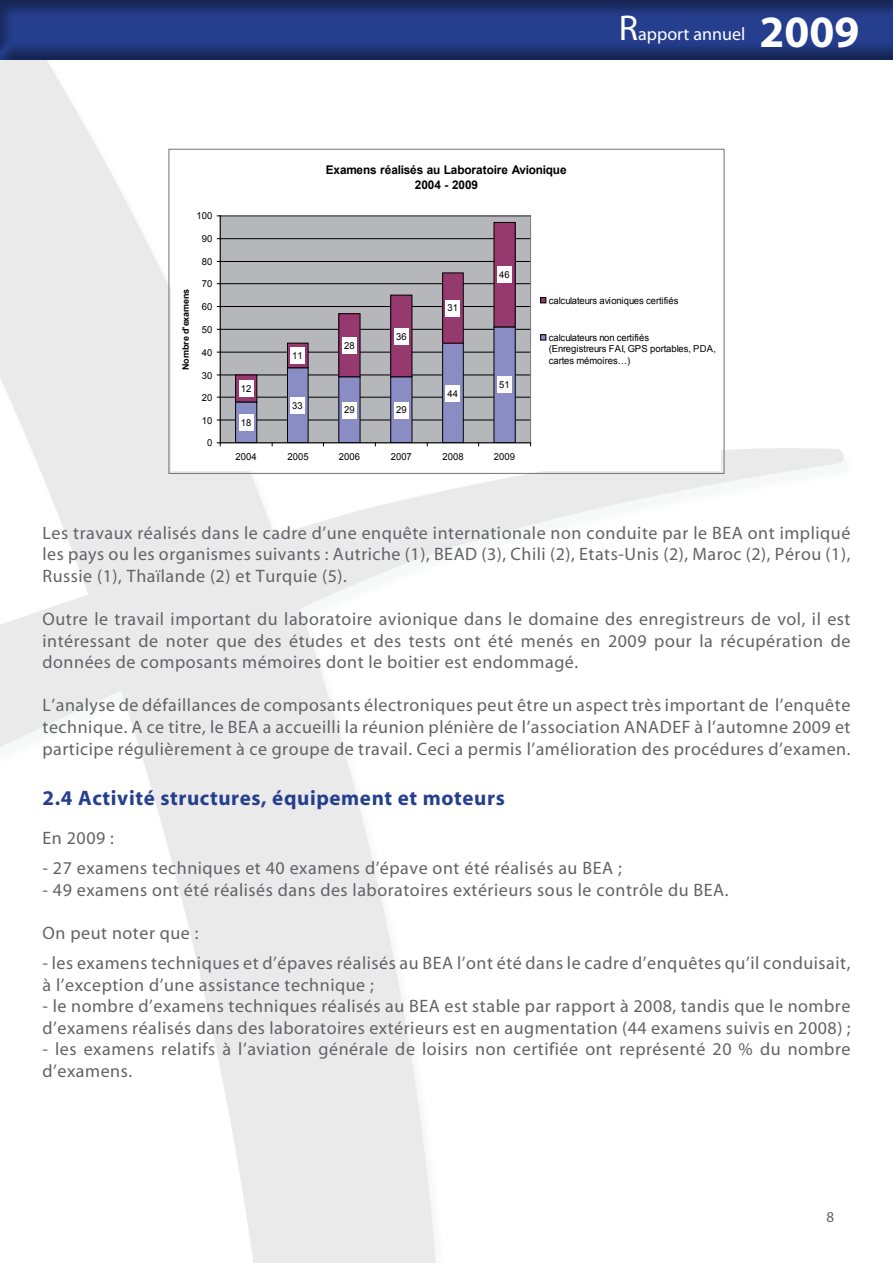
<style>
.page{position:relative;width:893px;height:1263px;background:#fff}
.page>*{position:absolute;margin:0;border:0;box-sizing:border-box;transform-origin:0 0}
.t1{font:700 45px "Myriad";color:#fff}
.t2{font:700 21px "Myriad";letter-spacing:.03em;color:#253f8e}
.t3{font:18px/21.6px "Myriad";letter-spacing:.03em;color:#636366;text-align:justify}
.t4{font:18px "Myriad";color:#fff}
.t5{font:15px "Myriad";color:#636366}
.t6{font:700 12px/15.6px "Arial";letter-spacing:-.005em;color:#000;text-align:center}
.t7{font:9.6px/11.4px "Arial";letter-spacing:.005em;color:#000}
.t8{font:700 8.85px "Arial";letter-spacing:-.02em;color:#000}
.s1{font-size:36px}
</style>
<div class="page">
<div style="left:0;top:0;width:893px;height:60px;background:#231f20;opacity:.5"></div>
<div style="left:220px;top:216px;width:311px;height:227px;background:#b5b7bb"></div>
<hr style="left:220px;top:420px;width:311px;height:1px;background:#000">
<hr style="left:220px;top:397px;width:311px;height:1px;background:#000">
<hr style="left:220px;top:375px;width:311px;height:1px;background:#000">
<hr style="left:220px;top:352px;width:311px;height:1px;background:#000">
<hr style="left:220px;top:329px;width:311px;height:1px;background:#000">
<hr style="left:220px;top:306px;width:311px;height:1px;background:#000">
<hr style="left:220px;top:283px;width:311px;height:1px;background:#000">
<hr style="left:220px;top:261px;width:311px;height:1px;background:#000">
<hr style="left:220px;top:238px;width:311px;height:1px;background:#000">
<hr style="left:220px;top:216px;width:311px;height:1px;background:#7c7d83">
<hr style="left:530px;top:216px;width:1px;height:227px;background:#7c7d83">
<div style="left:236px;top:402px;width:21px;height:41px;background:#8a8dc4"></div>
<div style="left:235px;top:402px;width:22px;height:41px;border:1px solid #000"></div>
<div style="left:287px;top:368px;width:21px;height:75px;background:#8a8dc4"></div>
<div style="left:287px;top:367px;width:21px;height:76px;border:1px solid #000"></div>
<div style="left:339px;top:377px;width:21px;height:66px;background:#8a8dc4"></div>
<div style="left:391px;top:377px;width:21px;height:66px;background:#8a8dc4"></div>
<div style="left:390px;top:376px;width:22px;height:67px;border:1px solid #000"></div>
<div style="left:443px;top:343px;width:20px;height:100px;background:#8a8dc4"></div>
<div style="left:442px;top:343px;width:22px;height:100px;border:1px solid #000"></div>
<div style="left:494px;top:327px;width:21px;height:116px;background:#8a8dc4"></div>
<div style="left:236px;top:375px;width:21px;height:27px;background:#96396f"></div>
<div style="left:235px;top:375px;width:22px;height:27px;border:1px solid #000"></div>
<div style="left:287px;top:343px;width:21px;height:25px;background:#96396f"></div>
<div style="left:287px;top:343px;width:21px;height:25px;border:1px solid #000"></div>
<div style="left:339px;top:314px;width:21px;height:63px;background:#96396f"></div>
<div style="left:338px;top:313px;width:22px;height:64px;border:1px solid #000"></div>
<div style="left:391px;top:295px;width:21px;height:82px;background:#96396f"></div>
<div style="left:390px;top:295px;width:22px;height:82px;border:1px solid #000"></div>
<div style="left:443px;top:273px;width:20px;height:70px;background:#96396f"></div>
<div style="left:442px;top:273px;width:22px;height:70px;border:1px solid #000"></div>
<div style="left:494px;top:222px;width:21px;height:105px;background:#96396f"></div>
<hr style="left:220px;top:216px;width:1px;height:227px;background:#000">
<hr style="left:220px;top:442px;width:311px;height:1px;background:#000">
<div style="left:239px;top:415px;width:14px;height:16px;background:#fff"></div>
<div style="left:290px;top:397px;width:15px;height:16px;background:#fff"></div>
<div style="left:342px;top:402px;width:14px;height:16px;background:#fff"></div>
<div style="left:394px;top:402px;width:14px;height:16px;background:#fff"></div>
<div style="left:446px;top:385px;width:14px;height:16px;background:#fff"></div>
<div style="left:497px;top:377px;width:15px;height:16px;background:#fff"></div>
<div style="left:239px;top:380px;width:14px;height:17px;background:#fff"></div>
<div style="left:290px;top:347px;width:15px;height:17px;background:#fff"></div>
<div style="left:342px;top:337px;width:14px;height:16px;background:#fff"></div>
<div style="left:394px;top:328px;width:14px;height:16px;background:#fff"></div>
<div style="left:446px;top:300px;width:14px;height:16px;background:#fff"></div>
<div style="left:497px;top:267px;width:15px;height:16px;background:#fff"></div>
<svg style="left:540px;top:297px;width:6px;height:6px"></svg>
<svg style="left:540px;top:334px;width:6px;height:6px"></svg>
<p class="t7" style="left:197px;top:210px;width:17px">100</p>
<p class="t7" style="left:202px;top:233px;width:12px">90</p>
<p class="t7" style="left:202px;top:256px;width:12px">80</p>
<p class="t6" style="left:326px;top:162px;width:242px">Examens réalisés au Laboratoire Avionique<br>2004 - 2009</p>
<p class="t4" style="left:619px;top:25px;width:128px"><span class="s1">R</span>apport annuel</p>
<h1 class="t1" style="left:760px;top:9px;width:101px">2009</h1>
<p class="t7" style="left:499px;top:269px;width:12px">46</p>
<p class="t7" style="left:202px;top:278px;width:12px">70</p>
<p class="t8" style="left:180px;top:370px;width:83px;rotate:-90deg">Nombre d'examens</p>
<p class="t7" style="left:549px;top:295px;width:131px">calculateurs avioniques certifiés</p>
<p class="t7" style="left:202px;top:301px;width:12px">60</p>
<p class="t7" style="left:447px;top:302px;width:12px">31</p>
<p class="t7" style="left:202px;top:324px;width:12px">50</p>
<p class="t7" style="left:396px;top:331px;width:12px">36</p>
<p class="t7" style="left:549px;top:332px;width:169px">calculateurs non certifiés<br>(Enregistreurs FAI, GPS portables, PDA, cartes mémoires…)</p>
<p class="t7" style="left:344px;top:340px;width:12px">28</p>
<p class="t7" style="left:202px;top:347px;width:12px">40</p>
<p class="t7" style="left:292px;top:350px;width:12px">11</p>
<p class="t7" style="left:202px;top:370px;width:12px">30</p>
<p class="t7" style="left:202px;top:392px;width:12px">20</p>
<p class="t7" style="left:202px;top:415px;width:12px">10</p>
<p class="t7" style="left:207px;top:437px;width:7px">0</p>
<p class="t7" style="left:241px;top:383px;width:12px">12</p>
<p class="t7" style="left:241px;top:417px;width:12px">18</p>
<p class="t7" style="left:292px;top:400px;width:12px">33</p>
<p class="t7" style="left:344px;top:404px;width:12px">29</p>
<p class="t7" style="left:396px;top:404px;width:12px">29</p>
<p class="t7" style="left:447px;top:388px;width:12px">44</p>
<p class="t7" style="left:499px;top:379px;width:12px">51</p>
<p class="t7" style="left:236px;top:451px;width:23px">2004</p>
<p class="t7" style="left:287px;top:451px;width:23px">2005</p>
<p class="t7" style="left:339px;top:451px;width:23px">2006</p>
<p class="t7" style="left:391px;top:451px;width:23px">2007</p>
<p class="t7" style="left:443px;top:451px;width:23px">2008</p>
<p class="t7" style="left:494px;top:451px;width:23px">2009</p>
<p class="t3" style="left:43px;top:523px;width:809px">Les travaux réalisés dans le cadre d’une enquête internationale non conduite par le BEA ont impliqué les pays ou les organismes suivants : Autriche (1), BEAD (3), Chili (2), Etats-Unis (2), Maroc (2), Pérou (1), Russie (1), Thaïlande (2) et Turquie (5).</p>
<p class="t3" style="left:43px;top:609px;width:809px">Outre le travail important du laboratoire avionique dans le domaine des enregistreurs de vol, il est intéressant de noter que des études et des tests ont été menés en 2009 pour la récupération de données de composants mémoires dont le boitier est endommagé.</p>
<p class="t3" style="left:43px;top:695px;width:809px">L’analyse de défaillances de composants électroniques peut être un aspect très important de l’enquête technique. A ce titre, le BEA a accueilli la réunion plénière de l’association ANADEF à l’automne 2009 et participe régulièrement à ce groupe de travail. Ceci a permis l’amélioration des procédures d’examen.</p>
<p class="t2" style="left:43px;top:787px;width:464px">2.4 Activité structures, équipement et moteurs</p>
<p class="t3" style="left:43px;top:828px;width:73px">En 2009 :</p>
<p class="t3" style="left:43px;top:858px;width:581px">- 27 examens techniques et 40 examens d’épave ont été réalisés au BEA ;</p>
<p class="t3" style="left:43px;top:880px;width:688px">- 49 examens ont été réalisés dans des laboratoires extérieurs sous le contrôle du BEA.</p>
<p class="t3" style="left:43px;top:923px;width:158px">On peut noter que :</p>
<p class="t3" style="left:43px;top:953px;width:809px">- les examens techniques et d’épaves réalisés au BEA l’ont été dans le cadre d’enquêtes qu’il conduisait, à l’exception d’une assistance technique ;</p>
<p class="t3" style="left:43px;top:996px;width:809px">- le nombre d’examens techniques réalisés au BEA est stable par rapport à 2008, tandis que le nombre d’examens réalisés dans des laboratoires extérieurs est en augmentation (44 examens suivis en 2008) ;</p>
<p class="t3" style="left:43px;top:1039px;width:809px">- les examens relatifs à l’aviation générale de loisirs non certifiée ont représenté 20 % du nombre d’examens.</p>
<p class="t5" style="left:826px;top:1209px;width:9px">8</p>
</div>
